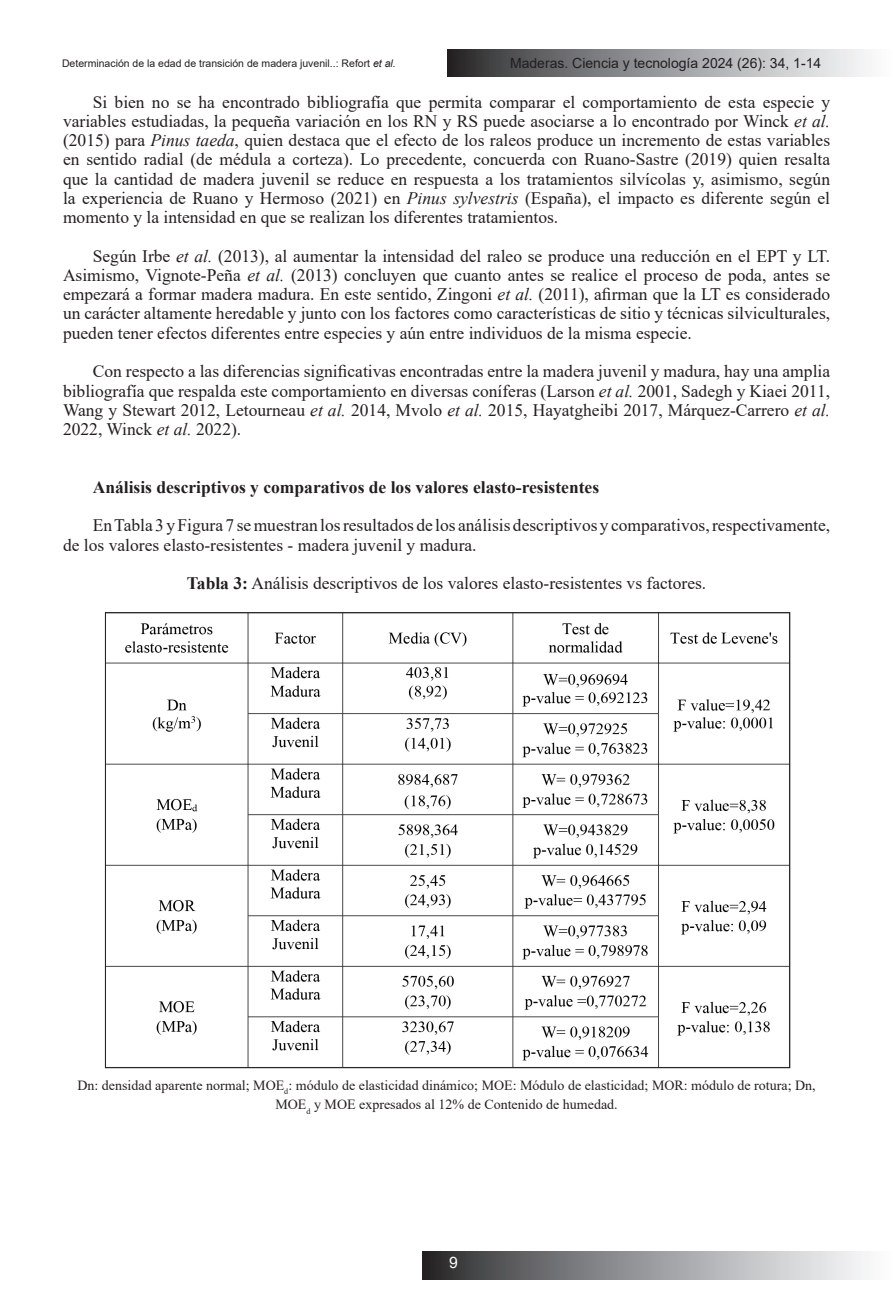
<style>
.page{position:relative;width:893px;height:1315px;background:#fff}
.page>*{position:absolute;margin:0;border:0;box-sizing:border-box;transform-origin:0 0}
.HTML_con_formato_pre{font:17.5px/19.2px "Times New Roman";color:#231f20;text-align:justify}
.t1{font:700 17.5px "Times New Roman";color:#231f20}
.t2{font:15.75px "Arial";color:#fff}
.t3{font:14px/19.2px "Times New Roman";color:#231f20;text-align:center}
.t4{font:14px "Arial";color:#231f20}
.t5{font:10.5px "Arial";color:#231f20}
.s1{font-style:italic}
.s2{font-weight:700}
</style>
<div class="page">
<svg style="left:448px;top:49px;width:420px;height:28px;background:#949597"></svg>
<svg style="left:423px;top:1252px;width:444px;height:27px;background:#949597"></svg>
<img style="left:107px;top:614px;width:681px;height:452px">
<p class="t5" style="left:62px;top:56px;width:335px">Determinación de la edad de transición de madera juvenil..: Refort <span class="s1">et al.</span></p>
<p class="t4" style="left:510px;top:53px;width:313px">Maderas. Ciencia y tecnología 2024 (26): 34, 1-14</p>
<p class="HTML_con_formato_pre" style="left:63px;top:92px;width:769px;text-indent:30px">Si bien no se ha encontrado bibliografía que permita comparar el comportamiento de esta especie y variables estudiadas, la pequeña variación en los RN y RS puede asociarse a lo encontrado por Winck <span class="s1">et al. </span>(2015) para <span class="s1">Pinus taeda</span>, quien destaca que el efecto de los raleos produce un incremento de estas variables en sentido radial (de médula a corteza). Lo precedente, concuerda con Ruano-Sastre (2019) quien resalta que la cantidad de madera juvenil se reduce en respuesta a los tratamientos silvícolas y, asimismo, según la experiencia de Ruano y Hermoso (2021) en <span class="s1">Pinus sylvestris</span> (España), el impacto es diferente según el momento y la intensidad en que se realizan los diferentes tratamientos.</p>
<p class="HTML_con_formato_pre" style="left:63px;top:246px;width:769px;text-indent:30px">Según Irbe <span class="s1">et al.</span> (2013), al aumentar la intensidad del raleo se produce una reducción en el EPT y LT.<br>Asimismo, Vignote-Peña <span class="s1">et al.</span> (2013) concluyen que cuanto antes se realice el proceso de poda, antes se empezará a formar madera madura. En este sentido, Zingoni <span class="s1">et al.</span> (2011), afirman que la LT es considerado un carácter altamente heredable y junto con los factores como características de sitio y técnicas silviculturales, pueden tener efectos diferentes entre especies y aún entre individuos de la misma especie.</p>
<p class="HTML_con_formato_pre" style="left:63px;top:361px;width:769px;text-indent:30px">Con respecto a las diferencias significativas encontradas entre la madera juvenil y madura, hay una amplia bibliografía que respalda este comportamiento en diversas coníferas (Larson <span class="s1">et al.</span> 2001, Sadegh y Kiaei 2011, Wang y Stewart 2012, Letourneau <span class="s1">et al.</span> 2014, Mvolo <span class="s1">et al.</span> 2015, Hayatgheibi 2017, Márquez-Carrero <span class="s1">et al.<br></span>2022, Winck <span class="s1">et al.</span> 2022).</p>
<p class="t1" style="left:93px;top:474px;width:508px">Análisis descriptivos y comparativos de los valores elasto-resistentes</p>
<p class="HTML_con_formato_pre" style="left:63px;top:515px;width:769px;text-indent:30px">En Tabla 3 y Figura 7 se muestran los resultados de los análisis descriptivos y comparativos, respectivamente, de los valores elasto-resistentes - madera juvenil y madura.</p>
<p class="HTML_con_formato_pre" style="left:187px;top:573px;width:521px"><span class="s2">Tabla 3:</span> Análisis descriptivos de los valores elasto-resistentes vs factores.</p>
<p class="t3" style="left:77px;top:1075px;width:740px">Dn: densidad aparente normal; MOE<sub>d</sub>: módulo de elasticidad dinámico; MOE: Módulo de elasticidad; MOR: módulo de rotura; Dn,<br>MOE<sub>d</sub> y MOE expresados al 12% de Contenido de humedad.</p>
<p class="t2" style="left:449px;top:1252px;width:10px">9</p>
</div>
